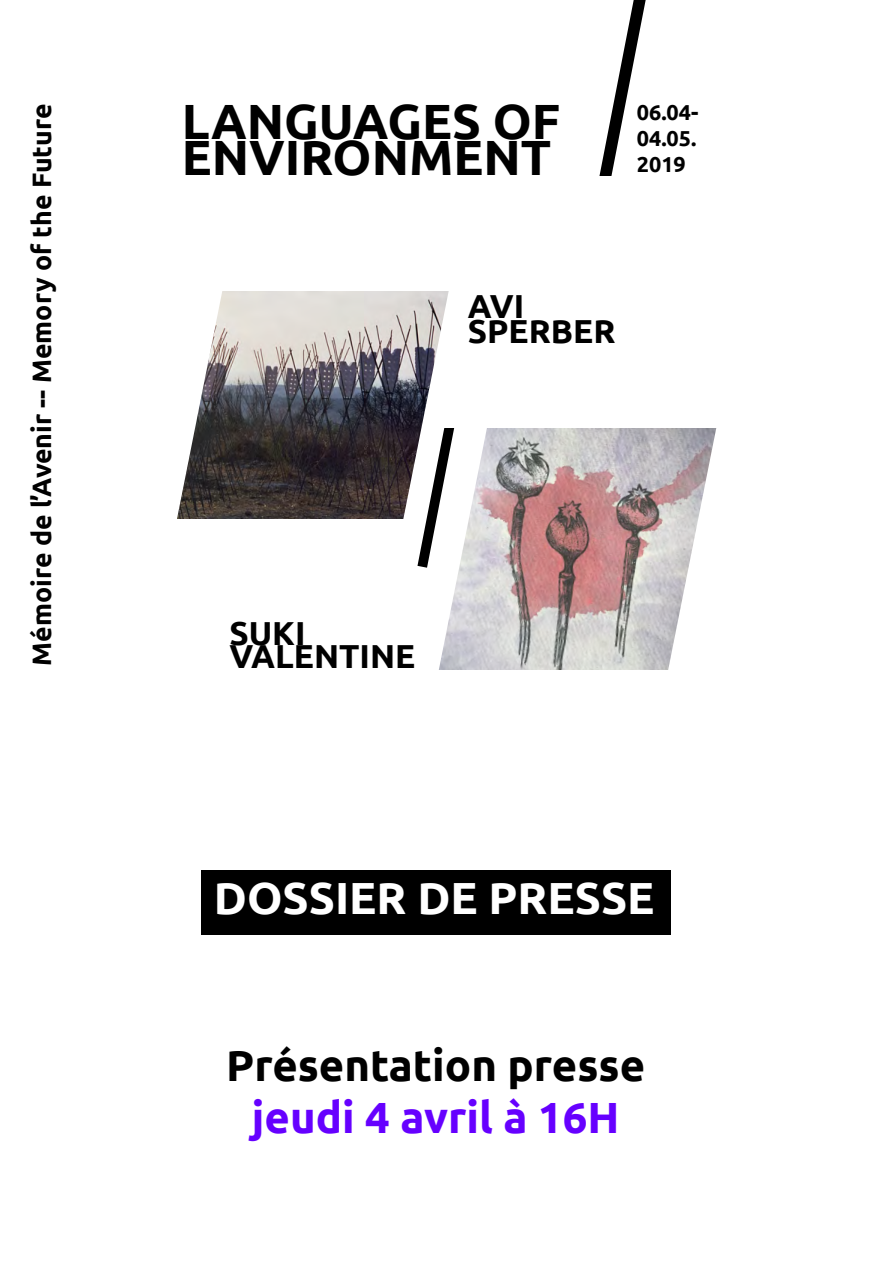
<style>
.page{position:relative;width:893px;height:1263px;background:#fff}
.page>*{position:absolute;margin:0;border:0;box-sizing:border-box;transform-origin:0 0}
.t1{font:700 49.5px/36.2px "Ubuntu";color:#000}
.t2{font:700 45px "Ubuntu";color:#fff}
.t3{font:700 43.65px "Ubuntu";color:#000}
.t4{font:700 43.65px "Ubuntu";color:#60f}
.t5{font:700 33.15px/24.6px "Ubuntu";color:#000}
.t6{font:700 26.7px "Ubuntu";color:#000}
.t7{font:700 21.6px/26px "Ubuntu";color:#000;text-align:justify}
</style>
<div class="page">
<div style="left:201px;top:870px;width:469px;height:65px;background:#000"></div>
<img style="left:247px;top:291px;width:127px;height:227px">
<svg style="left:177px;top:291px;width:70px;height:228px"></svg>
<svg style="left:599px;top:0;width:47px;height:176px"></svg>
<svg style="left:374px;top:291px;width:41px;height:78px;background:#c1bbbb"></svg>
<img style="left:522px;top:428px;width:127px;height:242px">
<svg style="left:359px;top:369px;width:56px;height:150px;background:#3a363d"></svg>
<svg style="left:394px;top:406px;width:21px;height:113px;background:#4c4349"></svg>
<svg style="left:415px;top:291px;width:107px;height:379px"></svg>
<svg style="left:649px;top:428px;width:68px;height:242px"></svg>
<div style="left:444px;top:335px;width:284px;height:92px;background:#fff"></div>
<p class="t6" style="left:26px;top:666px;width:564px;rotate:-90deg">Mémoire de l’Avenir -- Memory of the Future</p>
<h1 class="t1" style="left:182px;top:103px;width:380px">LANGUAGES OF<br>ENVIRONMENT</h1>
<p class="t7" style="left:637px;top:99px;width:63px">06.04- 04.05.<br>2019</p>
<p class="t5" style="left:468px;top:294px;width:149px">AVI<br>SPERBER</p>
<p class="t5" style="left:229px;top:621px;width:78px">SUKI</p>
<p class="t5" style="left:229px;top:644px;width:187px">VALENTINE</p>
<h2 class="t2" style="left:214px;top:871px;width:442px">DOSSIER DE PRESSE</h2>
<h3 class="t3" style="left:226px;top:1039px;width:420px">Présentation presse</h3>
<h3 class="t4" style="left:252px;top:1091px;width:369px">jeudi 4 avril à 16H</h3>
</div>
